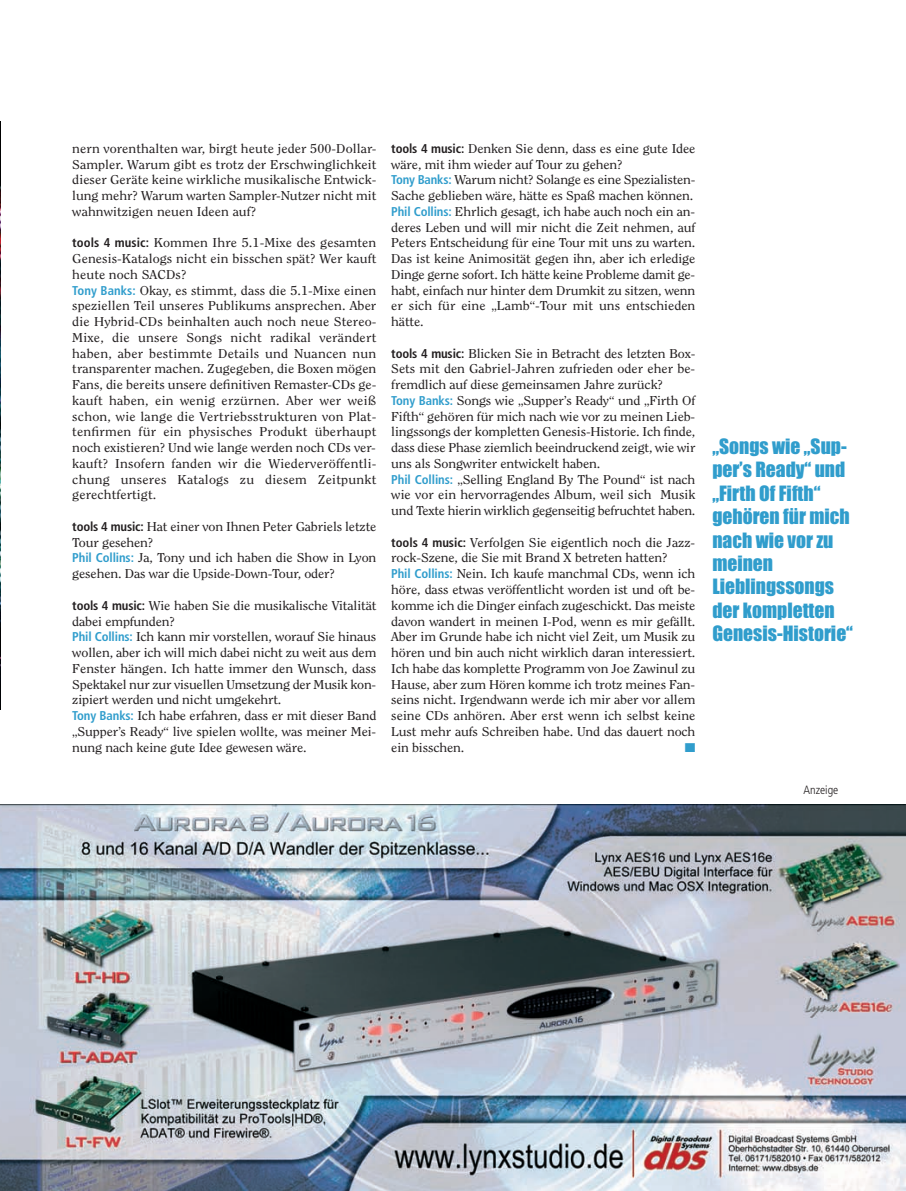
<style>
.page{position:relative;width:906px;height:1191px;background:#fff}
.page>*{position:absolute;margin:0;border:0;box-sizing:border-box;transform-origin:0 0}
.t1{font:19.5px/23.4px "Impact";color:#309dcc}
.t2{font:12.75px/15.8px "Clearface Std";letter-spacing:-.01em;color:#231f20;scale:1.1 1}
.t3{font:12.75px "Zapf Dingbats";color:#309dcc;scale:1.1 1}
.t4{font:300 condensed 12px "Frutiger LT Std";color:#231f20}
.s1{font-family:"Frutiger LT Std";font-weight:700;font-stretch:condensed}
.s2{font-family:"Frutiger LT Std";font-weight:700;font-stretch:condensed;color:#309dcc}
</style>
<div class="page">
<img style="left:0;top:122px;width:1px;height:587px">
<img style="left:0;top:804px;width:906px;height:387px">
<p class="t2" style="left:72px;top:141px;width:278px;text-align:justify">nern vorenthalten war, birgt heute jeder 500-Dollar-Sampler. Warum gibt es trotz der Erschwinglichkeit dieser Geräte keine wirkliche musikalische Entwick&shy;lung mehr? Warum warten Sampler-Nutzer nicht mit wahnwitzigen neuen Ideen auf?</p>
<p class="t2" style="left:72px;top:236px;width:278px"><span class="s1">tools 4 music:</span> Kommen Ihre 5.1-Mixe des gesamten Genesis-Katalogs nicht ein bisschen spät? Wer kauft heute noch SACDs?<br><span class="s2">Tony Banks:</span> Okay, es stimmt, dass die 5.1-Mixe einen speziellen Teil unseres Publikums ansprechen. Aber die Hybrid-CDs beinhalten auch noch neue Stereo-Mixe, die unsere Songs nicht radikal verändert haben, aber bestimmte Details und Nuancen nun transparenter machen. Zugegeben, die Boxen mögen Fans, die bereits unsere definitiven Remaster-CDs ge&shy;kauft haben, ein wenig erzürnen. Aber wer weiß schon, wie lange die Vertriebsstrukturen von Plat&shy;tenfirmen für ein physisches Produkt überhaupt noch existieren? Und wie lange werden noch CDs ver&shy;kauft? Insofern fanden wir die Wiederveröffentli&shy;chung unseres Katalogs zu diesem Zeitpunkt gerechtfertigt.</p>
<p class="t2" style="left:72px;top:519px;width:278px"><span class="s1">tools 4 music:</span> Hat einer von Ihnen Peter Gabriels letzte Tour gesehen?<br><span class="s2">Phil Collins:</span> Ja, Tony und ich haben die Show in Lyon gesehen. Das war die Upside-Down-Tour, oder?</p>
<p class="t2" style="left:72px;top:598px;width:278px"><span class="s1">tools 4 music:</span> Wie haben Sie die musikalische Vitalität dabei empfunden?<br><span class="s2">Phil Collins:</span> Ich kann mir vorstellen, worauf Sie hinaus wollen, aber ich will mich dabei nicht zu weit aus dem Fenster hängen. Ich hatte immer den Wunsch, dass Spektakel nur zur visuellen Umsetzung der Musik kon&shy;zipiert werden und nicht umgekehrt.<br><span class="s2">Tony Banks:</span> Ich habe erfahren, dass er mit dieser Band „Supper’s Ready“ live spielen wollte, was meiner Mei&shy;nung nach keine gute Idee gewesen wäre.</p>
<p class="t2" style="left:391px;top:141px;width:278px"><span class="s1">tools 4 music:</span> Denken Sie denn, dass es eine gute Idee wäre, mit ihm wieder auf Tour zu gehen?<br><span class="s2">Tony Banks:</span> Warum nicht? Solange es eine Spezialisten-Sache geblieben wäre, hätte es Spaß machen können.<br><span class="s2">Phil Collins:</span> Ehrlich gesagt, ich habe auch noch ein an&shy;deres Leben und will mir nicht die Zeit nehmen, auf Peters Entscheidung für eine Tour mit uns zu warten.<br>Das ist keine Animosität gegen ihn, aber ich erledige Dinge gerne sofort. Ich hätte keine Probleme damit ge&shy;habt, einfach nur hinter dem Drumkit zu sitzen, wenn er sich für eine „Lamb“-Tour mit uns entschieden hätte.</p>
<p class="t2" style="left:391px;top:346px;width:278px"><span class="s1">tools 4 music:</span> Blicken Sie in Betracht des letzten Box-Sets mit den Gabriel-Jahren zufrieden oder eher be&shy;fremdlich auf diese gemeinsamen Jahre zurück?<br><span class="s2">Tony Banks:</span> Songs wie „Supper’s Ready“ und „Firth Of Fifth“ gehören für mich nach wie vor zu meinen Lieb&shy;lingssongs der kompletten Genesis-Historie. Ich finde, dass diese Phase ziemlich beeindruckend zeigt, wie wir uns als Songwriter entwickelt haben.<br><span class="s2">Phil Collins:</span> „Selling England By The Pound“ ist nach wie vor ein hervorragendes Album, weil sich Musik und Texte hierin wirklich gegenseitig befruchtet haben.</p>
<p class="t2" style="left:391px;top:535px;width:278px"><span class="s1">tools 4 music:</span> Verfolgen Sie eigentlich noch die Jazz&shy;rock-Szene, die Sie mit Brand X betreten hatten?<br><span class="s2">Phil Collins:</span> Nein. Ich kaufe manchmal CDs, wenn ich höre, dass etwas veröffentlicht worden ist und oft be&shy;komme ich die Dinger einfach zugeschickt. Das meiste davon wandert in meinen I-Pod, wenn es mir gefällt.<br>Aber im Grunde habe ich nicht viel Zeit, um Musik zu hören und bin auch nicht wirklich daran interessiert.<br>Ich habe das komplette Programm von Joe Zawinul zu Hause, aber zum Hören komme ich trotz meines Fan&shy;seins nicht. Irgendwann werde ich mir aber vor allem seine CDs anhören. Aber erst wenn ich selbst keine Lust mehr aufs Schreiben habe. Und das dauert noch ein bisschen.</p>
<p class="t3" style="left:685px;top:741px;width:11px">■</p>
<h1 class="t1" style="left:712px;top:436px;width:142px">„Songs wie „Sup&shy;per’s Ready“ und „Firth Of Fifth“ gehören für mich nach wie vor zu meinen<br>Lieblingssongs der kompletten<br>Genesis-Historie“</h1>
<p class="t4" style="left:803px;top:785px;width:36px">Anzeige</p>
</div>
